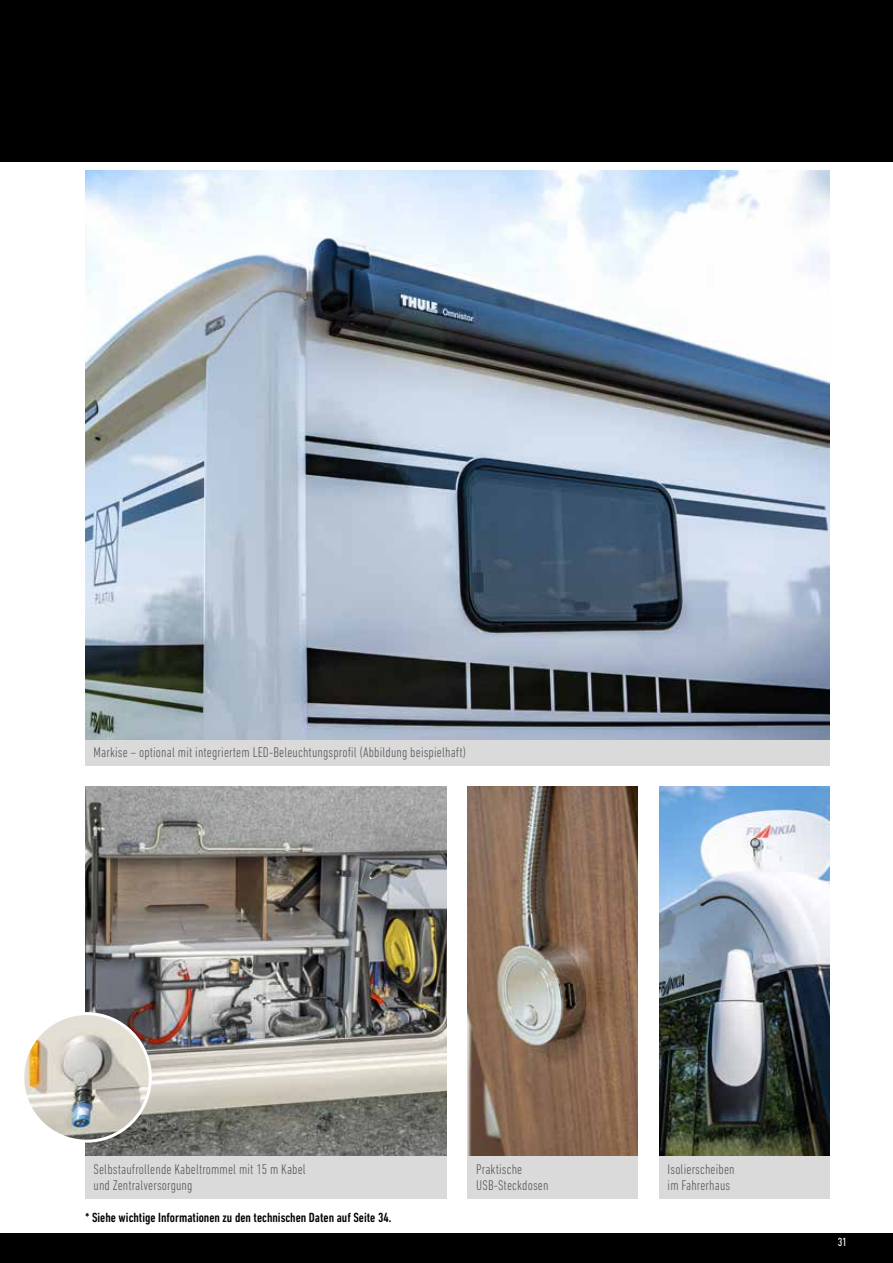
<style>
.page{position:relative;width:893px;height:1263px;background:#fff}
.page>*{position:absolute;margin:0;border:0;box-sizing:border-box;transform-origin:0 0}
.t1{font:300 condensed 14.25px/16.5px "DIN Next LT Pro";letter-spacing:.01em;color:#565656}
.t2{font:500 condensed 13.5px "DIN Next LT Pro";color:#000}
.t3{font:condensed 12px "DIN Next LT Pro";color:#fff}
</style>
<div class="page">
<div style="left:0;top:0;width:893px;height:162px;background:#000"></div>
<div style="left:0;top:1233px;width:893px;height:30px;background:#000"></div>
<img style="left:85px;top:170px;width:744px;height:570px">
<img style="left:85px;top:787px;width:361px;height:370px">
<img style="left:468px;top:787px;width:170px;height:370px">
<img style="left:659px;top:787px;width:170px;height:370px">
<img style="left:23px;top:1013px;width:127px;height:128px;border-radius:64px">
<div style="left:21px;top:1012px;width:131px;height:131px;border:3px solid #fff;border-radius:50%"></div>
<div style="left:85px;top:740px;width:744px;height:25px;background:#dadada"></div>
<div style="left:85px;top:1157px;width:361px;height:42px;background:#dadada"></div>
<div style="left:468px;top:1157px;width:170px;height:42px;background:#dadada"></div>
<div style="left:659px;top:1157px;width:170px;height:42px;background:#dadada"></div>
<p class="t1" style="left:94px;top:744px;width:374px">Markise – optional mit integriertem LED-Beleuchtungsprofil (Abbildung beispielhaft)</p>
<p class="t1" style="left:94px;top:1160px;width:214px">Selbstaufrollende Kabeltrommel mit 15 m Kabel und Zentralversorgung</p>
<p class="t1" style="left:476px;top:1160px;width:74px">Praktische<br>USB-Steckdosen</p>
<p class="t1" style="left:668px;top:1160px;width:69px">Isolierscheiben im Fahrerhaus</p>
<p class="t2" style="left:85px;top:1210px;width:308px">* Siehe wichtige Informationen zu den technischen Daten auf Seite 34.</p>
<p class="t3" style="left:838px;top:1235px;width:11px">31</p>
</div>
